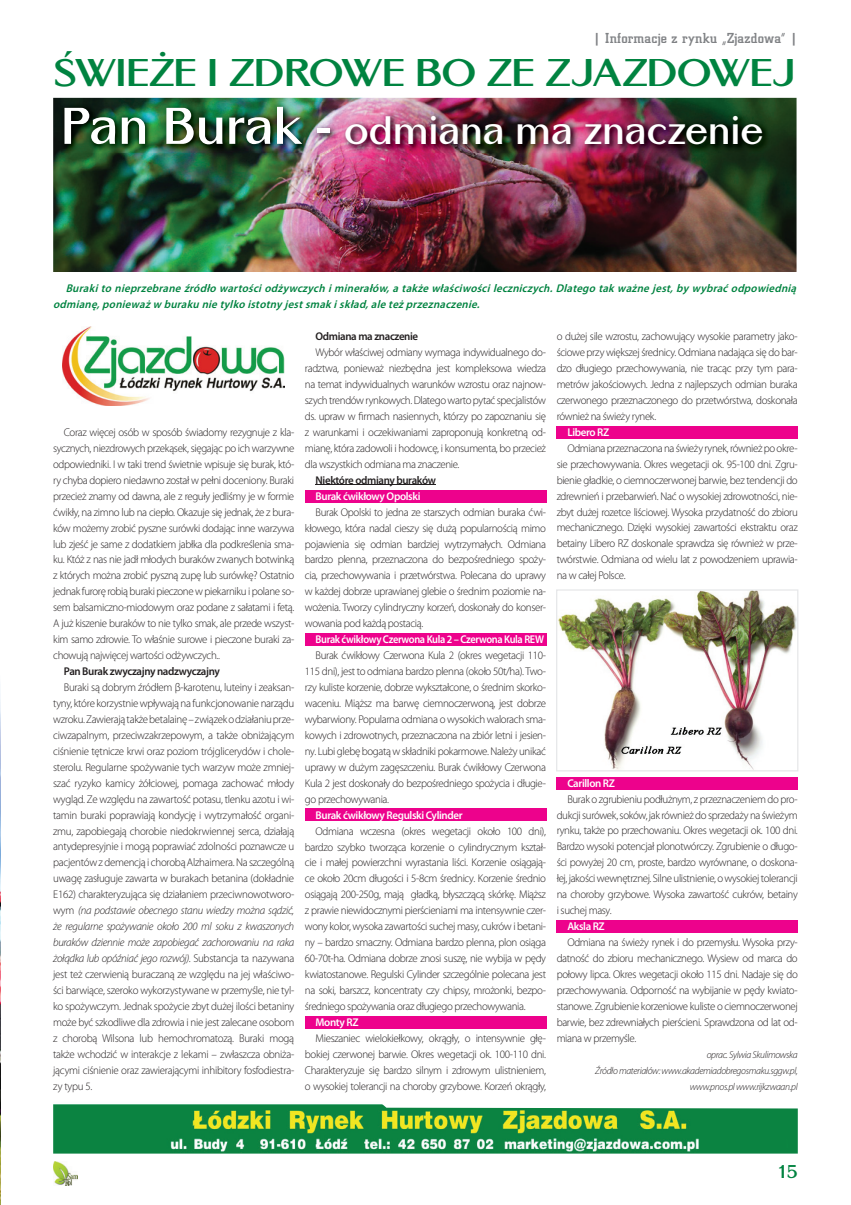
<style>
.page{position:relative;width:851px;height:1205px;background:#fff}
.page>*{position:absolute;margin:0;border:0;box-sizing:border-box;transform-origin:0 0}
.t1{font:700 37.5px "Altrincham";letter-spacing:-.005em;color:#fff}
.t2{font:700 37.5px "Altrincham";letter-spacing:-.035em;color:#008340;scale:1.12 1}
.t3{font:700 17.5px "Altrincham";color:#008340}
.t4{font:500 15px "City DEE";letter-spacing:.01em;color:#808285}
.t5{font:300 11.25px/16px "Myriad Pro";letter-spacing:-.035em;color:#231f20;text-align:justify}
.t6{font:italic 600 11.25px/16px "Myriad Pro";color:#008340}
.t7{font:600 11.25px "Myriad Pro";letter-spacing:-.035em;color:#fff}
.t8{font:600 11.25px "Myriad Pro";letter-spacing:-.035em;color:#231f20}
.t9{font:600 11.25px "Myriad Pro";letter-spacing:-.035em;color:#fff;scale:.92 1}
.t10{font:italic 300 10px/16px "Myriad Pro";letter-spacing:-.035em;color:#231f20;text-align:right}
.s1{font-size:50px}
.s2{font-style:italic}
</style>
<div class="page">
<img style="left:53px;top:1161px;width:25px;height:24px">
<div style="left:305px;top:1016px;width:241px;height:13px;background:#ed028c"></div>
<div style="left:556px;top:920px;width:241px;height:13px;background:#ed028c"></div>
<div style="left:305px;top:633px;width:241px;height:12px;background:#ed028c"></div>
<div style="left:305px;top:808px;width:241px;height:13px;background:#ed028c"></div>
<div style="left:556px;top:777px;width:241px;height:12px;background:#ed028c"></div>
<div style="left:556px;top:426px;width:241px;height:12px;background:#ed028c"></div>
<div style="left:305px;top:490px;width:241px;height:13px;background:#ed028c"></div>
<img style="left:53px;top:98px;width:743px;height:174px">
<img style="left:62px;top:327px;width:222px;height:79px">
<img style="left:61px;top:103px;width:709px;height:50px">
<img style="left:53px;top:1104px;width:744px;height:49px">
<hr style="left:315px;top:485px;width:121px;height:1px;background:#231f20">
<img style="left:556px;top:589px;width:242px;height:182px">
<img style="left:0;top:693px;width:1px;height:512px">
<h3 class="t4" style="left:593px;top:30px;width:206px">| Informacje z rynku „Zjazdowa” |</h3>
<h1 class="t2" style="left:53px;top:50px;width:664px">ŚWIEŻE I ZDROWE BO ZE ZJAZDOWEJ</h1>
<h1 class="t1" style="left:61px;top:108px;width:703px"><span class="s1">Pan Burak -</span> odmiana ma znaczenie</h1>
<p class="t6" style="left:53px;top:280px;width:747px;text-indent:13px">Burakito nieprzebrane źródło wartościodżywczych iminerałów,atakże właściwościleczniczych.Dlatego takważne jest,bywybraćodpowiednią odmianę,ponieważw buraku nie tylko istotnyjestsmakiskład,ale teżprzeznaczenie.</p>
<p class="t5" style="left:53px;top:424px;width:242px;text-indent:11px">Coraz więcej osób w sposób świadomy rezygnuje z kla&shy;sycznych, niezdrowych przekąsek, sięgając po ich warzywne odpowiedniki. I w taki trend świetnie wpisuje się burak, któ&shy;ry chyba dopiero niedawno został w pełni doceniony. Buraki przecież znamy od dawna, ale z reguły jedliśmy je w formie ćwikły, na zimno lub na ciepło. Okazuje się jednak, że z bura&shy;ków możemy zrobić pyszne surówki dodając inne warzywa lub zjeść je same z dodatkiem jabłka dla podkreślenia sma&shy;ku. Któż z nas nie jadł młodych buraków zwanych botwinką z których można zrobić pyszną zupę lub surówkę? Ostatnio jednak furorę robią buraki pieczone w piekarniku i polane so&shy;sem balsamiczno-miodowym oraz podane z sałatami i fetą.<br>A już kiszenie buraków to nie tylko smak, ale przede wszyst&shy;kim samo zdrowie. To właśnie surowe i pieczone buraki za&shy;chowują najwięcej wartości odżywczych..</p>
<p class="t8" style="left:64px;top:664px;width:157px">Pan Burak zwyczajny nadzwyczajny</p>
<p class="t5" style="left:53px;top:679px;width:242px;text-indent:11px">Buraki są dobrym źródłem β-karotenu, luteiny i zeaksan&shy;tyny, które korzystnie wpływają na funkcjonowanie narządu wzroku. Zawierają także betalainę – związek o działaniu prze&shy;ciwzapalnym, przeciwzakrzepowym, a także obniżającym ciśnienie tętnicze krwi oraz poziom trójglicerydów i chole&shy;sterolu. Regularne spożywanie tych warzyw może zmniej&shy;szać ryzyko kamicy żółciowej, pomaga zachować młody wygląd. Ze względu na zawartość potasu, tlenku azotu i wi&shy;tamin buraki poprawiają kondycję i wytrzymałość organi&shy;zmu, zapobiegają chorobie niedokrwiennej serca, działają antydepresyjnie i mogą poprawiać zdolności poznawcze u pacjentów z demencją i chorobą Alzhaimera. Na szczególną uwagę zasługuje zawarta w burakach betanina (dokładnie E162) charakteryzująca się działaniem przeciwnowotworo&shy;wym <span class="s2">(na podstawie obecnego stanu wiedzy można sądzić, że regularne spożywanie około 200 ml soku z kwaszonych buraków dziennie może zapobiegać zachorowaniu na raka żołądka lub opóźniać jego rozwój).</span> Substancja ta nazywana jest też czerwienią buraczaną ze względu na jej właściwo&shy;ści barwiące, szeroko wykorzystywane w przemyśle, nie tyl&shy;ko spożywczym. Jednak spożycie zbyt dużej ilości betaniny może być szkodliwe dla zdrowia i nie jest zalecane osobom z chorobą Wilsona lub hemochromatozą. Buraki mogą także wchodzić w interakcje z lekami – zwłaszcza obniża&shy;jącymi ciśnienie oraz zawierającymi inhibitory fosfodiestra&shy;zy typu 5.</p>
<p class="t8" style="left:315px;top:329px;width:104px">Odmiana ma znaczenie</p>
<p class="t5" style="left:305px;top:345px;width:242px;text-indent:11px">Wybór właściwej odmiany wymaga indywidualnego do&shy;radztwa, ponieważ niezbędna jest kompleksowa wiedza na temat indywidualnych warunków wzrostu oraz najnow&shy;szych trendów rynkowych. Dlatego warto pytać specjalistów ds. upraw w firmach nasiennych, którzy po zapoznaniu się z warunkami i oczekiwaniami zaproponują konkretną od&shy;mianę, która zadowoli i hodowcę, i konsumenta, bo przecież dla wszystkich odmiana ma znaczenie.</p>
<p class="t8" style="left:315px;top:473px;width:122px">Niektóre odmiany buraków</p>
<p class="t7" style="left:315px;top:489px;width:106px">Burak ćwikłowy Opolski</p>
<p class="t5" style="left:305px;top:504px;width:242px;text-indent:11px">Burak Opolski to jedna ze starszych odmian buraka ćwi&shy;kłowego, która nadal cieszy się dużą popularnością mimo pojawienia się odmian bardziej wytrzymałych. Odmiana bardzo plenna, przeznaczona do bezpośredniego spoży&shy;cia, przechowywania i przetwórstwa. Polecana do uprawy w każdej dobrze uprawianej glebie o średnim poziomie na&shy;wożenia. Tworzy cylindryczny korzeń, doskonały do konser&shy;wowania pod każdą postacią.</p>
<p class="t9" style="left:315px;top:632px;width:250px">Burak ćwikłowy Czerwona Kula 2 – Czerwona Kula REW</p>
<p class="t5" style="left:305px;top:647px;width:242px;text-indent:11px">Burak ćwikłowy Czerwona Kula 2 (okres wegetacji 110- 115 dni), jest to odmiana bardzo plenna (około 50t/ha). Two&shy;rzy kuliste korzenie, dobrze wykształcone, o średnim skorko&shy;waceniu. Miąższ ma barwę ciemnoczerwoną, jest dobrze wybarwiony. Popularna odmiana o wysokich walorach sma&shy;kowych i zdrowotnych, przeznaczona na zbiór letni i jesien&shy;ny. Lubi glebę bogatą w składniki pokarmowe. Należy unikać uprawy w dużym zagęszczeniu. Burak ćwikłowy Czerwona Kula 2 jest doskonały do bezpośredniego spożycia i długie&shy;go przechowywania.</p>
<p class="t7" style="left:315px;top:808px;width:148px">Burak ćwikłowy Regulski Cylinder</p>
<p class="t5" style="left:305px;top:823px;width:242px;text-indent:11px">Odmiana wczesna (okres wegetacji około 100 dni), bardzo szybko tworząca korzenie o cylindrycznym kształ&shy;cie i małej powierzchni wyrastania liści. Korzenie osiągają&shy;ce około 20cm długości i 5-8cm średnicy. Korzenie średnio osiągają 200-250g, mają gładką, błyszczącą skórkę. Miąższ z prawie niewidocznymi pierścieniami ma intensywnie czer&shy;wony kolor, wysoka zawartości suchej masy, cukrów i betani&shy;ny – bardzo smaczny. Odmiana bardzo plenna, plon osiąga 60-70t-ha. Odmiana dobrze znosi suszę, nie wybija w pędy kwiatostanowe. Regulski Cylinder szczególnie polecana jest na soki, barszcz, koncentraty czy chipsy, mrożonki, bezpo&shy;średniego spożywania oraz długiego przechowywania.</p>
<p class="t7" style="left:315px;top:1015px;width:44px">Monty RZ</p>
<p class="t5" style="left:305px;top:1030px;width:242px;text-indent:11px">Mieszaniec wielokiełkowy, okrągły, o intensywnie głę&shy;bokiej czerwonej barwie. Okres wegetacji ok. 100-110 dni.<br>Charakteryzuje się bardzo silnym i zdrowym ulistnieniem, o wysokiej tolerancji na choroby grzybowe. Korzeń okrągły,</p>
<p class="t5" style="left:556px;top:329px;width:242px">o dużej sile wzrostu, zachowujący wysokie parametry jako&shy;ściowe przy większej średnicy. Odmiana nadająca się do bar&shy;dzo długiego przechowywania, nie tracąc przy tym para&shy;metrów jakościowych. Jedna z najlepszych odmian buraka czerwonego przeznaczonego do przetwórstwa, doskonała również na świeży rynek.</p>
<p class="t7" style="left:567px;top:425px;width:43px">Libero RZ</p>
<p class="t5" style="left:556px;top:440px;width:242px;text-indent:11px">Odmiana przeznaczona na świeży rynek, również po okre&shy;sie przechowywania. Okres wegetacji ok. 95-100 dni. Zgru&shy;bienie gładkie, o ciemnoczerwonej barwie, bez tendencji do zdrewnień i przebarwień. Nać o wysokiej zdrowotności, nie&shy;zbyt dużej rozetce liściowej. Wysoka przydatność do zbioru mechanicznego. Dzięki wysokiej zawartości ekstraktu oraz betainy Libero RZ doskonale sprawdza się również w prze&shy;twórstwie. Odmiana od wielu lat z powodzeniem uprawia&shy;na w całej Polsce.</p>
<p class="t7" style="left:567px;top:776px;width:49px">Carillon RZ</p>
<p class="t5" style="left:556px;top:791px;width:242px;text-indent:11px">Burak o zgrubieniu podłużnym, z przeznaczeniem do pro&shy;dukcji surówek, soków, jak również do sprzedaży na świeżym rynku, także po przechowaniu. Okres wegetacji ok. 100 dni.<br>Bardzo wysoki potencjał plonotwórczy. Zgrubienie o długo&shy;ści powyżej 20 cm, proste, bardzo wyrównane, o doskona&shy;łej, jakości wewnętrznej. Silne ulistnienie, o wysokiej tolerancji na choroby grzybowe. Wysoka zawartość cukrów, betainy i suchej masy.</p>
<p class="t7" style="left:567px;top:919px;width:39px">Aksla RZ</p>
<p class="t5" style="left:556px;top:934px;width:242px;text-indent:11px">Odmiana na świeży rynek i do przemysłu. Wysoka przy&shy;datność do zbioru mechanicznego. Wysiew od marca do połowy lipca. Okres wegetacji około 115 dni. Nadaje się do przechowywania. Odporność na wybijanie w pędy kwiato&shy;stanowe. Zgrubienie korzeniowe kuliste o ciemnoczerwonej barwie, bez zdrewniałych pierścieni. Sprawdzona od lat od&shy;miana w przemyśle.</p>
<p class="t10" style="left:595px;top:1047px;width:204px">oprac. Sylwia Skulimowska<br>Źródło materiałów: www.akademiadobregosmaku.sggw.pl, www.pnos.pl www.rijkzwaan.pl</p>
<h2 class="t3" style="left:776px;top:1161px;width:23px">15</h2>
</div>
